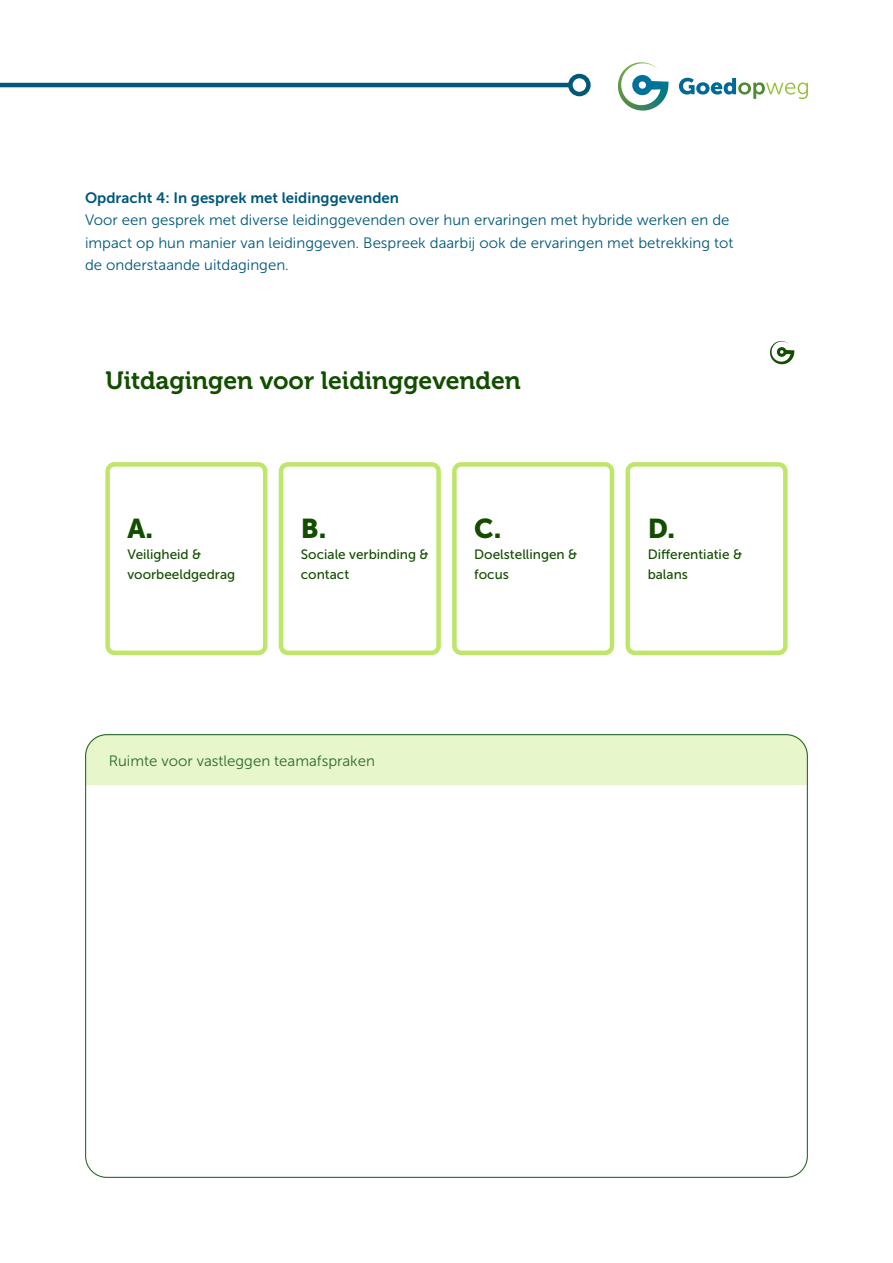
<style>
.page{position:relative;width:893px;height:1263px;background:#fff}
.page>*{position:absolute;margin:0;border:0;box-sizing:border-box;transform-origin:0 0}
.t1{font:27.15px "Museo Sans 900";color:#134d00}
.t2{font:24.9px "Museo 700";color:#134d00}
.t3{font:15px/22.5px "Museo Sans 300";color:#00587a}
.t4{font:15px "Museo Sans 700";color:#00587a}
.t5{font:15px "Museo Sans 300";color:#2b6c2e}
.t6{font:13.5px/20.4px "Museo Sans 500";color:#134d00}
</style>
<div class="page">
<hr style="left:0;top:83px;width:570px;height:4px;background:#00587a">
<div style="left:568px;top:74px;width:23px;height:22px;border:4px solid #00587a;border-radius:50%"></div>
<svg style="left:679px;top:78px;width:129px;height:21px"></svg>
<svg style="left:618px;top:62px;width:51px;height:49px"></svg>
<div style="left:625px;top:462px;width:163px;height:193px;border:5px solid #bee66a;border-radius:7px"></div>
<div style="left:105px;top:462px;width:162px;height:193px;border:5px solid #bee66a;border-radius:7px"></div>
<div style="left:279px;top:462px;width:162px;height:193px;border:5px solid #bee66a;border-radius:7px"></div>
<div style="left:452px;top:462px;width:162px;height:193px;border:5px solid #bee66a;border-radius:7px"></div>
<svg style="left:770px;top:341px;width:24px;height:23px"></svg>
<div style="left:85px;top:734px;width:723px;height:51px;background:#e8f6cb"></div>
<p class="t4" style="left:85px;top:189px;width:315px">Opdracht 4: In gesprek met leidinggevenden</p>
<p class="t3" style="left:85px;top:209px;width:650px">Voor een gesprek met diverse leidinggevenden over hun ervaringen met hybride werken en de impact op hun manier van leidinggeven. Bespreek daarbij ook de ervaringen met betrekking tot de onderstaande uitdagingen.</p>
<h2 class="t2" style="left:105px;top:366px;width:417px">Uitdagingen voor leidinggevenden</h2>
<h1 class="t1" style="left:128px;top:513px;width:27px">A.</h1>
<p class="t6" style="left:128px;top:544px;width:109px">Veiligheid &amp; voorbeeldgedrag</p>
<h1 class="t1" style="left:301px;top:513px;width:27px">B.</h1>
<p class="t6" style="left:301px;top:544px;width:129px">Sociale verbinding &amp; contact</p>
<h1 class="t1" style="left:474px;top:513px;width:29px">C.</h1>
<p class="t6" style="left:474px;top:544px;width:105px">Doelstellingen &amp; focus</p>
<p class="t5" style="left:109px;top:753px;width:268px">Ruimte voor vastleggen teamafspraken</p>
<h1 class="t1" style="left:648px;top:513px;width:29px">D.</h1>
<p class="t6" style="left:648px;top:544px;width:96px">Differentiatie &amp; balans</p>
</div>
